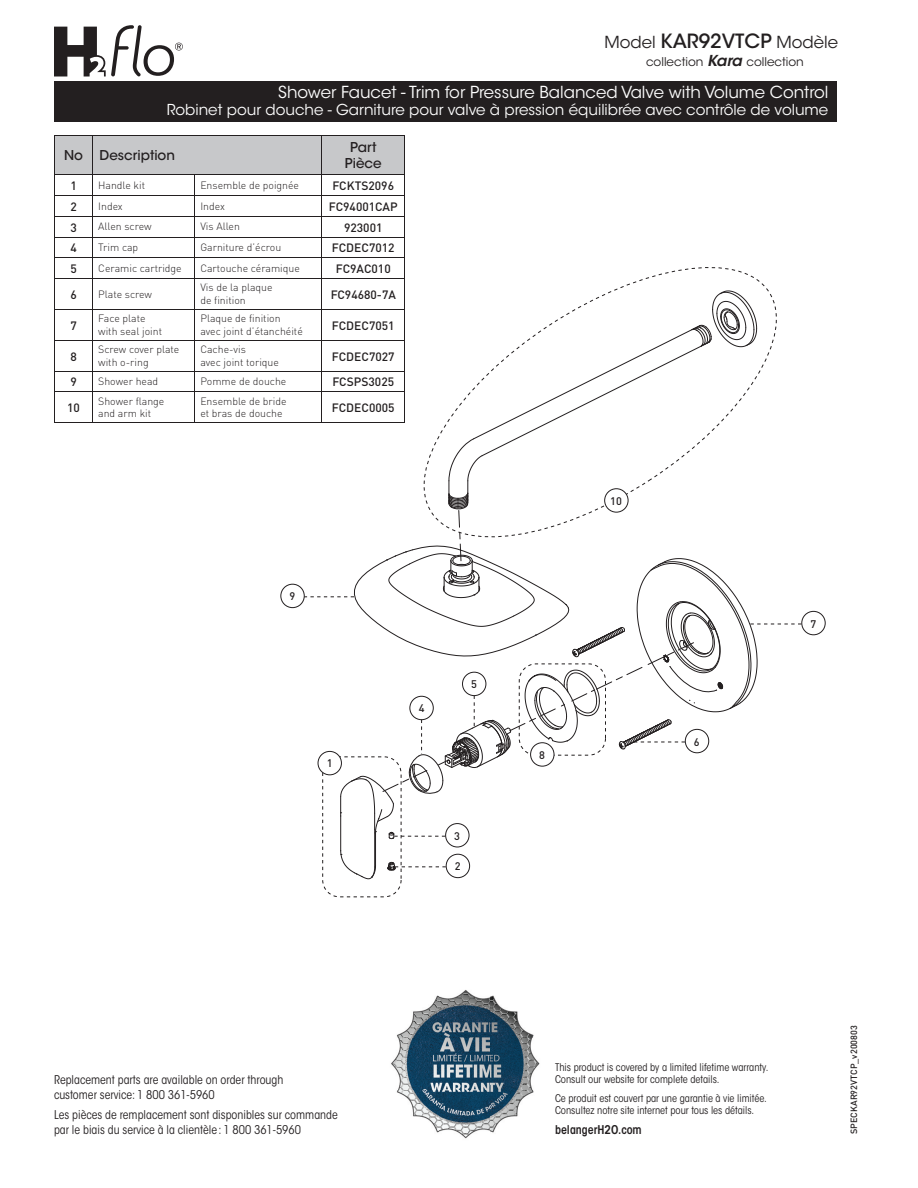
<style>
.page{position:relative;width:918px;height:1188px;background:#fff}
.page>*{position:absolute;margin:0;border:0;box-sizing:border-box;transform-origin:0 0}
.t1{font:16.5px "ITC Avant Garde Std";color:#fff}
.t2{font:16.5px "ITC Avant Garde Std";color:#231f20}
.t3{font:15px "ITC Avant Garde Std";color:#fff}
.t4{font:500 13.5px/16.2px "ITC Avant Garde Std";color:#231f20;text-align:center}
.t5{font:condensed 12px/15px "ITC Avant Garde Std";color:#231f20}
.t6{font:500 12px "DIN";color:#231f20}
.t7{font:12px "ITC Avant Garde Std";color:#231f20}
.t8{font:600 condensed 12px "ITC Avant Garde Std";color:#231f20}
.t9{font:500 10.95px "DIN";color:#231f20}
.t10{font:300 10.5px/12.6px "DIN";color:#231f20}
.t11{font:condensed 10.5px/12px "ITC Avant Garde Std";color:#231f20}
.t12{font:500 9px "DIN";color:#231f20}
.s1{font-weight:500;font-size:19.5px}
.s2{font-weight:600;font-style:italic;font-size:15px}
</style>
<div class="page">
<div style="left:54px;top:81px;width:783px;height:41px;background:#231f20"></div>
<div style="left:446px;top:854px;width:24px;height:24px;border:1px solid #231f20;border-radius:50%"></div>
<div style="left:445px;top:823px;width:24px;height:24px;border:1px solid #231f20;border-radius:50%"></div>
<div style="left:801px;top:611px;width:25px;height:24px;border:1px solid #231f20;border-radius:50%"></div>
<div style="left:280px;top:584px;width:25px;height:24px;border:1px solid #231f20;border-radius:50%"></div>
<div style="left:322px;top:756px;width:80px;height:141px;border:1px dashed #231f20;border-radius:17px"></div>
<hr style="left:340px;top:816px;width:1px;height:35px;background:#231f20">
<hr style="left:374px;top:833px;width:1px;height:34px;background:#231f20">
<hr style="left:375px;top:832px;width:1px;height:34px;background:#231f20">
<svg style="left:340px;top:850px;width:36px;height:29px"></svg>
<svg style="left:387px;top:862px;width:59px;height:9px"></svg>
<svg style="left:54px;top:136px;width:351px;height:142px"></svg>
<hr style="left:54px;top:278px;width:39px;height:1px;background:#231f20">
<hr style="left:54px;top:279px;width:1px;height:30px;background:#231f20">
<hr style="left:93px;top:278px;width:102px;height:1px;background:#231f20">
<hr style="left:93px;top:279px;width:1px;height:30px;background:#231f20">
<hr style="left:195px;top:278px;width:127px;height:1px;background:#231f20">
<hr style="left:195px;top:279px;width:1px;height:30px;background:#231f20">
<hr style="left:322px;top:278px;width:83px;height:1px;background:#231f20">
<hr style="left:322px;top:279px;width:1px;height:30px;background:#231f20">
<hr style="left:405px;top:279px;width:1px;height:30px;background:#231f20">
<hr style="left:54px;top:309px;width:39px;height:1px;background:#231f20">
<hr style="left:54px;top:309px;width:1px;height:31px;background:#231f20">
<hr style="left:93px;top:309px;width:102px;height:1px;background:#231f20">
<hr style="left:93px;top:309px;width:1px;height:31px;background:#231f20">
<hr style="left:195px;top:309px;width:127px;height:1px;background:#231f20">
<hr style="left:195px;top:309px;width:1px;height:31px;background:#231f20">
<hr style="left:54px;top:340px;width:39px;height:1px;background:#231f20">
<hr style="left:54px;top:340px;width:1px;height:31px;background:#231f20">
<hr style="left:93px;top:340px;width:102px;height:1px;background:#231f20">
<hr style="left:93px;top:340px;width:1px;height:31px;background:#231f20">
<hr style="left:195px;top:340px;width:127px;height:1px;background:#231f20">
<hr style="left:195px;top:340px;width:1px;height:31px;background:#231f20">
<hr style="left:54px;top:371px;width:39px;height:1px;background:#231f20">
<svg style="left:54px;top:372px;width:1px;height:20px"></svg>
<hr style="left:93px;top:371px;width:102px;height:1px;background:#231f20">
<hr style="left:195px;top:371px;width:127px;height:1px;background:#231f20">
<svg style="left:304px;top:291px;width:497px;height:548px"></svg>
<hr style="left:54px;top:392px;width:39px;height:1px;background:#231f20">
<hr style="left:54px;top:392px;width:1px;height:30px;background:#231f20">
<hr style="left:93px;top:392px;width:102px;height:1px;background:#231f20">
<hr style="left:93px;top:392px;width:1px;height:30px;background:#231f20">
<hr style="left:195px;top:392px;width:127px;height:1px;background:#231f20">
<hr style="left:195px;top:392px;width:1px;height:30px;background:#231f20">
<hr style="left:322px;top:392px;width:83px;height:1px;background:#231f20">
<hr style="left:322px;top:392px;width:1px;height:30px;background:#231f20">
<hr style="left:405px;top:392px;width:1px;height:30px;background:#231f20">
<hr style="left:54px;top:422px;width:39px;height:1px;background:#231f20">
<hr style="left:93px;top:422px;width:102px;height:1px;background:#231f20">
<hr style="left:195px;top:422px;width:127px;height:1px;background:#231f20">
<hr style="left:322px;top:422px;width:83px;height:1px;background:#231f20">
<hr style="left:54px;top:135px;width:39px;height:1px;background:#231f20">
<hr style="left:54px;top:135px;width:1px;height:40px;background:#231f20">
<hr style="left:93px;top:135px;width:102px;height:1px;background:#231f20">
<hr style="left:195px;top:135px;width:127px;height:1px;background:#231f20">
<hr style="left:322px;top:135px;width:83px;height:1px;background:#231f20">
<hr style="left:405px;top:135px;width:1px;height:40px;background:#231f20">
<hr style="left:54px;top:175px;width:39px;height:1px;background:#231f20">
<hr style="left:93px;top:175px;width:102px;height:1px;background:#231f20">
<hr style="left:195px;top:175px;width:127px;height:1px;background:#231f20">
<hr style="left:322px;top:175px;width:83px;height:1px;background:#231f20">
<img style="left:391px;top:990px;width:149px;height:149px">
<svg style="left:54px;top:25px;width:129px;height:51px"></svg>
<h1 class="t2" style="left:604px;top:32px;width:235px">Model <span class="s1">KAR92VTCP</span> Modèle</h1>
<p class="t7" style="left:646px;top:55px;width:159px">collection <span class="s2">Kara</span> collection</p>
<h1 class="t1" style="left:278px;top:82px;width:552px">Shower Faucet - Trim for Pressure Balanced Valve with Volume Control</h1>
<h2 class="t3" style="left:167px;top:101px;width:663px">Robinet pour douche - Garniture pour valve à pression équilibrée avec contrôle de volume</h2>
<p class="t4" style="left:64px;top:147px;width:113px">No Description</p>
<p class="t4" style="left:345px;top:139px;width:38px">Part<br>Pièce</p>
<p class="t6" style="left:70px;top:178px;width:8px">1</p>
<p class="t10" style="left:98px;top:179px;width:48px">Handle kit</p>
<p class="t10" style="left:200px;top:179px;width:100px">Ensemble de poignée</p>
<p class="t6" style="left:333px;top:178px;width:63px">FCKTS2096</p>
<p class="t6" style="left:70px;top:199px;width:8px">2</p>
<p class="t10" style="left:98px;top:199px;width:26px">Index</p>
<p class="t10" style="left:200px;top:199px;width:26px">Index</p>
<p class="t6" style="left:329px;top:199px;width:70px">FC94001CAP</p>
<p class="t6" style="left:70px;top:220px;width:8px">3</p>
<p class="t10" style="left:98px;top:220px;width:55px">Allen screw</p>
<p class="t10" style="left:200px;top:220px;width:41px">Vis Allen</p>
<p class="t6" style="left:344px;top:220px;width:40px">923001</p>
<p class="t6" style="left:70px;top:240px;width:8px">4</p>
<p class="t10" style="left:98px;top:241px;width:41px">Trim cap</p>
<p class="t10" style="left:200px;top:241px;width:82px">Garniture d’écrou</p>
<p class="t6" style="left:332px;top:240px;width:64px">FCDEC7012</p>
<p class="t6" style="left:70px;top:261px;width:8px">5</p>
<p class="t10" style="left:98px;top:262px;width:85px">Ceramic cartridge</p>
<p class="t10" style="left:200px;top:262px;width:101px">Cartouche céramique</p>
<p class="t6" style="left:336px;top:261px;width:56px">FC9AC010</p>
<p class="t6" style="left:70px;top:287px;width:8px">6</p>
<p class="t10" style="left:98px;top:287px;width:55px">Plate screw</p>
<p class="t10" style="left:200px;top:281px;width:74px">Vis de la plaque de finition</p>
<p class="t6" style="left:331px;top:287px;width:67px">FC94680-7A</p>
<p class="t6" style="left:70px;top:318px;width:8px">7</p>
<p class="t10" style="left:98px;top:312px;width:65px">Face plate with seal joint</p>
<p class="t10" style="left:200px;top:312px;width:104px">Plaque de finition avec joint d’étanchéité</p>
<p class="t6" style="left:332px;top:318px;width:64px">FCDEC7051</p>
<p class="t6" style="left:70px;top:349px;width:8px">8</p>
<p class="t10" style="left:98px;top:343px;width:83px">Screw cover plate with o-ring</p>
<p class="t10" style="left:200px;top:343px;width:80px">Cache-vis<br>avec joint torique</p>
<p class="t6" style="left:332px;top:349px;width:64px">FCDEC7027</p>
<p class="t6" style="left:70px;top:374px;width:8px">9</p>
<p class="t10" style="left:98px;top:375px;width:61px">Shower head</p>
<p class="t10" style="left:200px;top:375px;width:88px">Pomme de douche</p>
<p class="t6" style="left:333px;top:374px;width:63px">FCSPS3025</p>
<p class="t6" style="left:67px;top:400px;width:14px">10</p>
<p class="t10" style="left:98px;top:394px;width:68px">Shower flange and arm kit</p>
<p class="t10" style="left:200px;top:394px;width:88px">Ensemble de bride et bras de douche</p>
<p class="t6" style="left:332px;top:400px;width:64px">FCDEC0005</p>
<p class="t9" style="left:289px;top:589px;width:7px">9</p>
<p class="t9" style="left:327px;top:756px;width:7px">1</p>
<p class="t9" style="left:419px;top:701px;width:7px">4</p>
<p class="t9" style="left:471px;top:677px;width:7px">5</p>
<p class="t9" style="left:454px;top:829px;width:7px">3</p>
<p class="t9" style="left:455px;top:860px;width:7px">2</p>
<p class="t9" style="left:539px;top:748px;width:7px">8</p>
<p class="t9" style="left:610px;top:494px;width:13px">10</p>
<p class="t9" style="left:694px;top:735px;width:7px">6</p>
<p class="t9" style="left:810px;top:617px;width:7px">7</p>
<p class="t5" style="left:54px;top:1073px;width:231px">Replacement parts are available on order through customer service: 1 800 361-5960</p>
<p class="t5" style="left:54px;top:1107px;width:285px">Les pièces de remplacement sont disponibles sur commande par le biais du service à la clientèle : 1 800 361-5960</p>
<p class="t11" style="left:555px;top:1061px;width:215px">This product is covered by a limited lifetime warranty.<br>Consult our website for complete details.</p>
<p class="t11" style="left:555px;top:1092px;width:213px">Ce produit est couvert par une garantie à vie limitée.<br>Consultez notre site internet pour tous les détails.</p>
<p class="t8" style="left:555px;top:1122px;width:88px">belangerH2O.com</p>
<p class="t12" style="left:848px;top:1134px;width:110px;rotate:-90deg">SPECKAR92VTCP_v200803</p>
</div>
